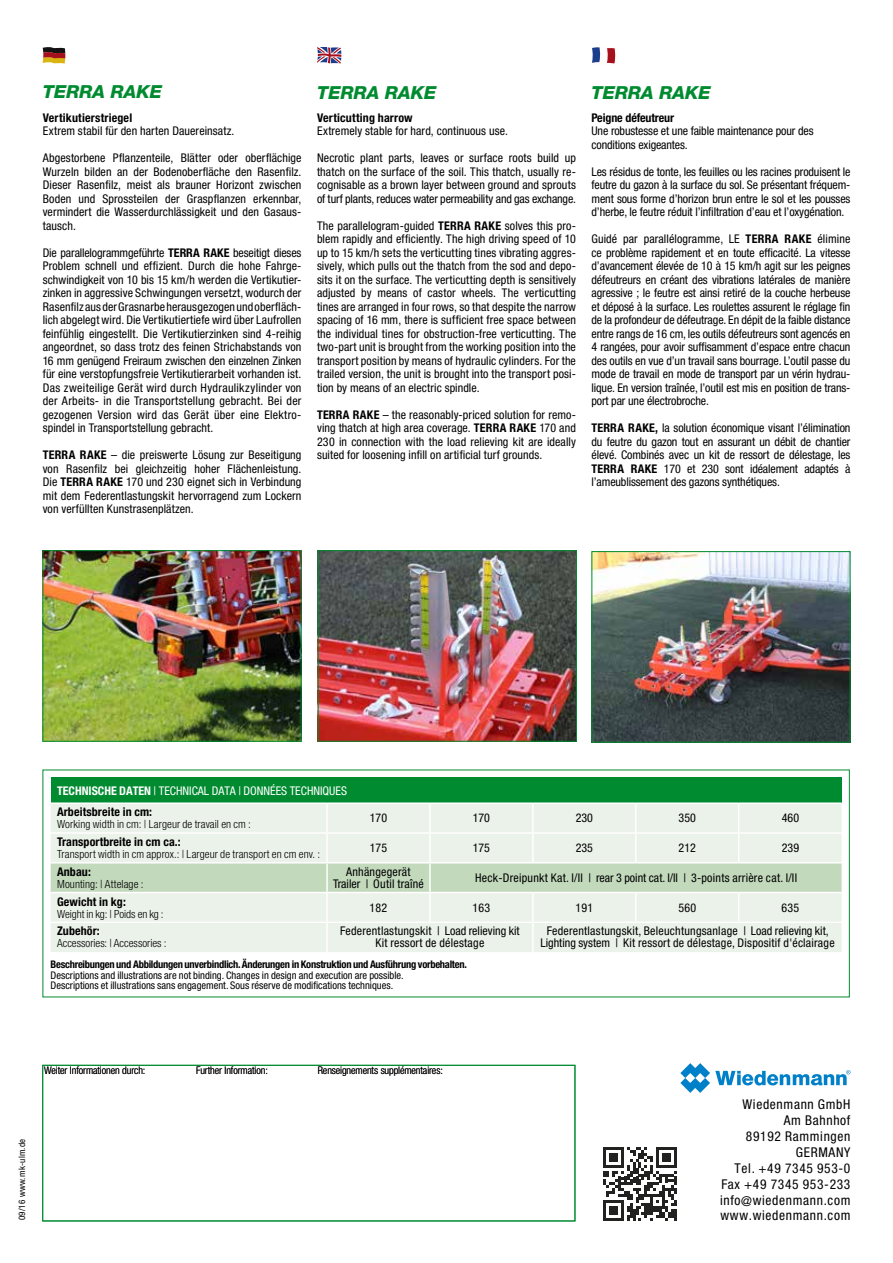
<style>
.page{position:relative;width:893px;height:1263px;background:#fff}
.page>*{position:absolute;margin:0;border:0;box-sizing:border-box;transform-origin:0 0}
.t1{font:italic 800 18px "Helvetica Neue LT Pro";color:#008b30}
.t2{font:condensed 13.5px/15.9px "Helvetica Neue LT Pro";letter-spacing:.05em;color:#000;text-align:right}
.t3{font:condensed 12px/13.5px "Helvetica Neue LT Pro";letter-spacing:.005em;color:#000;text-align:justify}
.t4{font:700 condensed 12px "Helvetica Neue LT Pro";letter-spacing:.01em;color:#000}
.t5{font:condensed 12px/21.6px "Helvetica Neue LT Pro";color:#fff}
.t6{font:700 condensed 12px "Helvetica Neue LT Pro";letter-spacing:-.01em;color:#000}
.t7{font:300 condensed 11.25px "Helvetica Neue LT Pro";letter-spacing:.01em;color:#000}
.t8{font:condensed 10.5px/10.5px "Helvetica Neue LT Pro";color:#000}
.t9{font:700 condensed 10.5px "Helvetica Neue LT Pro";letter-spacing:-.025em;color:#000}
.t10{font:300 condensed 10.5px "Helvetica Neue LT Pro";letter-spacing:-.01em;color:#000}
.t11{font:condensed 9px "Helvetica Neue LT Pro";letter-spacing:.025em;color:#000}
.s1{font-weight:700}
.s2{font-weight:700;color:#000}
</style>
<div class="page">
<img style="left:45px;top:552px;width:254px;height:188px">
<div style="left:43px;top:550px;width:258px;height:192px;border:1px solid #008b30"></div>
<img style="left:320px;top:552px;width:255px;height:188px">
<div style="left:318px;top:550px;width:259px;height:192px;border:1px solid #008b30"></div>
<img style="left:593px;top:553px;width:255px;height:187px">
<div style="left:591px;top:551px;width:259px;height:191px;border:1px solid #008b30"></div>
<div style="left:51px;top:778px;width:791px;height:25px;background:#008b30"></div>
<div style="left:51px;top:923px;width:791px;height:29px;background:#ebf2e9"></div>
<hr style="left:51px;top:802px;width:276px;height:2px;background:#fff">
<hr style="left:327px;top:802px;width:103px;height:2px;background:#fff">
<hr style="left:430px;top:802px;width:103px;height:2px;background:#fff">
<hr style="left:533px;top:802px;width:103px;height:2px;background:#fff">
<hr style="left:636px;top:802px;width:103px;height:2px;background:#fff">
<hr style="left:739px;top:802px;width:103px;height:2px;background:#fff">
<svg style="left:51px;top:804px;width:791px;height:117px;background:#e2ecdf"></svg>
<hr style="left:326px;top:923px;width:2px;height:29px;background:#fff">
<hr style="left:532px;top:923px;width:2px;height:29px;background:#fff">
<svg style="left:680px;top:1063px;width:170px;height:30px"></svg>
<svg style="left:603px;top:1147px;width:73px;height:73px"></svg>
<svg style="left:43px;top:47px;width:23px;height:17px"></svg>
<svg style="left:317px;top:47px;width:24px;height:17px"></svg>
<svg style="left:592px;top:47px;width:9px;height:16px"></svg>
<svg style="left:607px;top:48px;width:8px;height:15px"></svg>
<div style="left:43px;top:1065px;width:532px;height:156px;border:1px solid #008b30"></div>
<h1 class="t1" style="left:43px;top:81px;width:121px">TERRA RAKE</h1>
<h1 class="t1" style="left:317px;top:82px;width:121px">TERRA RAKE</h1>
<h1 class="t1" style="left:591px;top:81px;width:121px">TERRA RAKE</h1>
<p class="t4" style="left:43px;top:110px;width:91px">Vertikutierstriegel</p>
<p class="t3" style="left:43px;top:124px;width:193px">Extrem stabil für den harten Dauereinsatz.</p>
<p class="t3" style="left:43px;top:151px;width:260px">Abgestorbene Pflanzenteile, Blätter oder oberflächige Wurzeln bilden an der Bodenoberfläche den Rasenfilz.<br>Dieser Rasenfilz, meist als brauner Horizont zwischen Boden und Sprossteilen der Graspflanzen erkennbar, vermindert die Wasserdurchlässigkeit und den Gasaus&shy;tausch.</p>
<p class="t3" style="left:43px;top:245px;width:260px">Die parallelogrammgeführte <span class="s1">TERRA RAKE</span> beseitigt dieses Problem schnell und effizient. Durch die hohe Fahrge&shy;schwindigkeit von 10 bis 15 km/h werden die Vertikutier&shy;zinken in aggressive Schwingungen versetzt, wodurch der Rasenfilz aus der Grasnarbe herausgezogen und oberfläch&shy;lich abgelegt wird. Die Vertikutiertiefe wird über Laufrollen feinfühlig eingestellt. Die Vertikutierzinken sind 4-reihig angeordnet, so dass trotz des feinen Strichabstands von 16 mm genügend Freiraum zwischen den einzelnen Zinken für eine verstopfungsfreie Vertikutierarbeit vorhanden ist.<br>Das zweiteilige Gerät wird durch Hydraulikzylinder von der Arbeits- in die Transportstellung gebracht. Bei der gezogenen Version wird das Gerät über eine Elektro&shy;spindel in Transportstellung gebracht.</p>
<p class="t3" style="left:43px;top:448px;width:260px"><span class="s1">TERRA RAKE</span> – die preiswerte Lösung zur Beseitigung von Rasenfilz bei gleichzeitig hoher Flächenleistung.<br>Die <span class="s1">TERRA RAKE</span> 170 und 230 eignet sich in Verbindung mit dem Federentlastungskit hervorragend zum Lockern von verfüllten Kunstrasenplätzen.</p>
<p class="t4" style="left:317px;top:110px;width:97px">Verticutting harrow</p>
<p class="t3" style="left:317px;top:124px;width:192px">Extremely stable for hard, continuous use.</p>
<p class="t3" style="left:317px;top:151px;width:260px">Necrotic plant parts, leaves or surface roots build up thatch on the surface of the soil. This thatch, usually re&shy;cognisable as a brown layer between ground and sprouts of turf plants, reduces water permeability and gas exchange.</p>
<p class="t3" style="left:317px;top:218px;width:260px">The parallelogram-guided <span class="s1">TERRA RAKE</span> solves this pro&shy;blem rapidly and efficiently. The high driving speed of 10 up to 15 km/h sets the verticutting tines vibrating aggres&shy;sively, which pulls out the thatch from the sod and depo&shy;sits it on the surface. The verticutting depth is sensitively adjusted by means of castor wheels. The verticutting tines are arranged in four rows, so that despite the narrow spacing of 16 mm, there is sufficient free space between the individual tines for obstruction-free verticutting. The two-part unit is brought from the working position into the transport position by means of hydraulic cylinders. For the trailed version, the unit is brought into the transport posi&shy;tion by means of an electric spindle.</p>
<p class="t3" style="left:317px;top:407px;width:260px"><span class="s1">TERRA RAKE</span> – the reasonably-priced solution for remo&shy;ving thatch at high area coverage. <span class="s1">TERRA RAKE</span> 170 and 230 in connection with the load relieving kit are ideally suited for loosening infill on artificial turf grounds.</p>
<p class="t6" style="left:591px;top:110px;width:84px">Peigne défeutreur</p>
<p class="t3" style="left:591px;top:124px;width:224px">Une robustesse et une faible maintenance pour des conditions exigeantes.</p>
<p class="t3" style="left:591px;top:164px;width:260px">Les résidus de tonte, les feuilles ou les racines produisent le feutre du gazon à la surface du sol. Se présentant fréquem&shy;ment sous forme d’horizon brun entre le sol et les pousses d’herbe, le feutre réduit l’infiltration d’eau et l’oxygénation.</p>
<p class="t3" style="left:591px;top:232px;width:260px">Guidé par parallélogramme, LE <span class="s1">TERRA RAKE</span> élimine ce problème rapidement et en toute efficacité. La vitesse d’avancement élevée de 10 à 15 km/h agit sur les peignes défeutreurs en créant des vibrations latérales de manière agressive ; le feutre est ainsi retiré de la couche herbeuse et déposé à la surface. Les roulettes assurent le réglage fin de la profondeur de défeutrage. En dépit de la faible distance entre rangs de 16 cm, les outils défeutreurs sont agencés en 4 rangées, pour avoir suffisamment d’espace entre chacun des outils en vue d’un travail sans bourrage. L’outil passe du mode de travail en mode de transport par un vérin hydrau&shy;lique. En version traînée, l’outil est mis en position de trans&shy;port par une électrobroche.</p>
<p class="t3" style="left:591px;top:421px;width:260px"><span class="s1">TERRA RAKE,</span> la solution économique visant l’élimination du feutre du gazon tout en assurant un débit de chantier élevé. Combinés avec un kit de ressort de délestage, les <span class="s1">TERRA RAKE</span> 170 et 230 sont idéalement adaptés à l’ameublissement des gazons synthétiques.</p>
<p class="t5" style="left:57px;top:780px;width:292px"><span class="s1">TECHNISCHE DATEN</span> | TECHNICAL DATA | DONNÉES TECHNIQUES<br><span class="s2">Arbeitsbreite in cm:</span></p>
<p class="t7" style="left:57px;top:818px;width:195px">Working width in cm: | Largeur de travail en cm :</p>
<p class="t4" style="left:57px;top:835px;width:125px">Transportbreite in cm ca.:</p>
<p class="t7" style="left:57px;top:848px;width:265px">Transport width in cm approx.: | Largeur de transport en cm env. :</p>
<p class="t3" style="left:370px;top:811px;width:19px">170</p>
<p class="t3" style="left:473px;top:811px;width:19px">170</p>
<p class="t3" style="left:576px;top:811px;width:19px">230</p>
<p class="t3" style="left:679px;top:811px;width:19px">350</p>
<p class="t3" style="left:782px;top:811px;width:19px">460</p>
<p class="t3" style="left:370px;top:841px;width:19px">175</p>
<p class="t3" style="left:473px;top:841px;width:19px">175</p>
<p class="t3" style="left:576px;top:841px;width:19px">235</p>
<p class="t3" style="left:679px;top:841px;width:19px">212</p>
<p class="t3" style="left:782px;top:841px;width:19px">239</p>
<p class="t4" style="left:57px;top:864px;width:35px">Anbau:</p>
<p class="t7" style="left:57px;top:877px;width:88px">Mounting: | Attelage :</p>
<p class="t4" style="left:57px;top:894px;width:70px">Gewicht in kg:</p>
<p class="t7" style="left:57px;top:907px;width:108px">Weight in kg: | Poids en kg :</p>
<p class="t3" style="left:333px;top:866px;width:92px;line-height:12px;text-align:center">Anhängegerät<br>Trailer | Outil traîné</p>
<p class="t3" style="left:475px;top:871px;width:323px">Heck-Dreipunkt Kat. I/II | rear 3 point cat. I/II | 3-points arrière cat. I/II</p>
<p class="t3" style="left:370px;top:901px;width:19px">182</p>
<p class="t3" style="left:472px;top:901px;width:19px">163</p>
<p class="t3" style="left:575px;top:901px;width:19px">191</p>
<p class="t3" style="left:678px;top:901px;width:19px">560</p>
<p class="t3" style="left:782px;top:901px;width:19px">635</p>
<p class="t4" style="left:57px;top:924px;width:44px">Zubehör:</p>
<p class="t7" style="left:57px;top:937px;width:111px">Accessories: | Accessories :</p>
<p class="t3" style="left:340px;top:925px;width:181px;line-height:12px;text-align:center">Federentlastungskit | Load relieving kit<br>Kit ressort de délestage</p>
<p class="t3" style="left:540px;top:925px;width:296px;line-height:12px;text-align:center">Federentlastungskit, Beleuchtungsanlage | Load relieving kit,<br>Lighting system | Kit ressort de délestage, Dispositif d'éclairage</p>
<p class="t9" style="left:51px;top:958px;width:418px">Beschreibungen und Abbildungen unverbindlich. Änderungen in Konstruktion und Ausführung vorbehalten.</p>
<p class="t8" style="left:51px;top:970px;width:355px">Descriptions and illustrations are not binding. Changes in design and execution are possible.<br>Descriptions et illustrations sans engagement. Sous réserve de modifications techniques.</p>
<p class="t10" style="left:44px;top:1064px;width:103px">Weiter Informationen durch:</p>
<p class="t10" style="left:196px;top:1064px;width:73px">Further Information:</p>
<p class="t10" style="left:318px;top:1064px;width:126px">Renseignements supplémentaires:</p>
<p class="t11" style="left:17px;top:1220px;width:83px;rotate:-90deg">09/16 www.mk-ulm.de</p>
<p class="t2" style="left:720px;top:1096px;width:132px">Wiedenmann GmbH<br>Am Bahnhof<br>89192 Rammingen<br>GERMANY<br>Tel. +49 7345 953-0<br>Fax +49 7345 953-233 info@wiedenmann.com www.wiedenmann.com</p>
</div>
